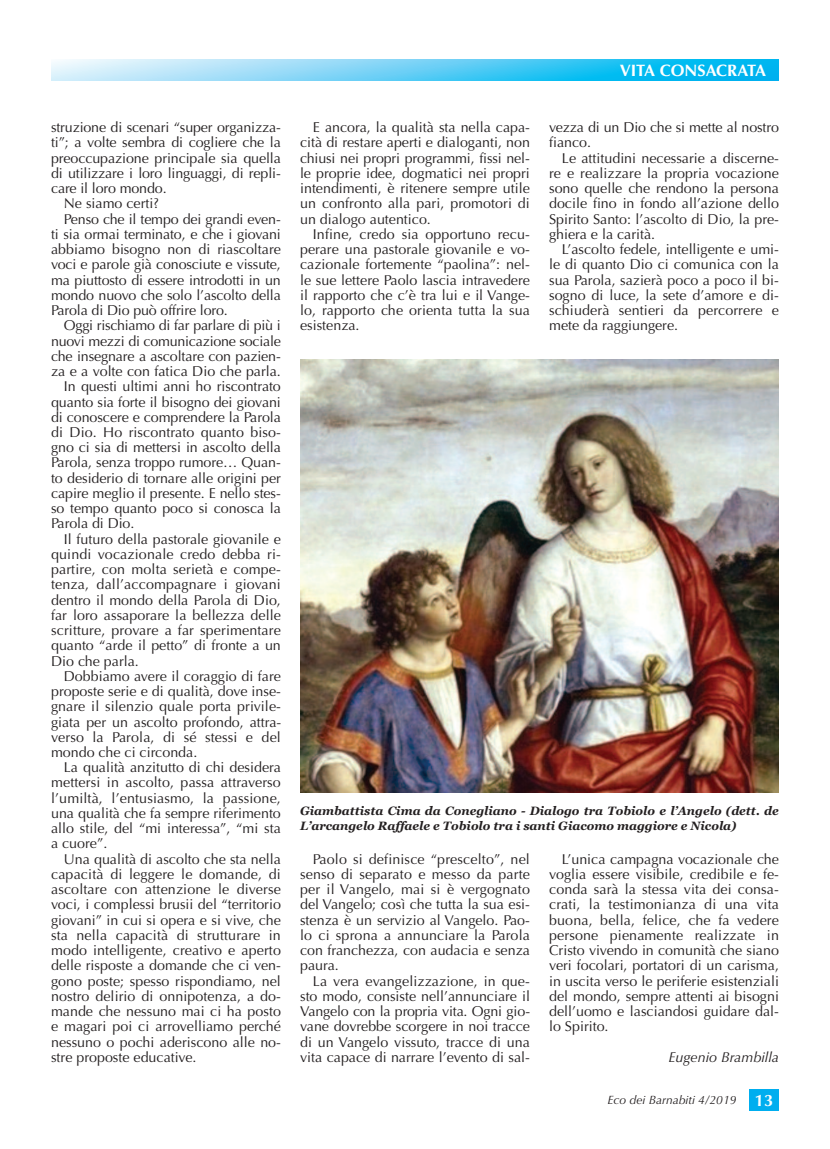
<style>
.page{position:relative;width:830px;height:1149px;background:#fff}
.page>*{position:absolute;margin:0;border:0;box-sizing:border-box;transform-origin:0 0}
.t1{font:700 16.5px "Optima";color:#fff}
.t2{font:14.25px/15.1px "Optima";color:#231f20;text-align:justify}
.t3{font:italic 14.25px "Optima";color:#231f20}
.t4{font:italic 700 12px/14.2px "Georgia";color:#231f20}
.t5{font:italic 12px "Optima";color:#231f20}
.s1{font-weight:700;font-style:normal;font-size:16.5px;color:#fff}
</style>
<div class="page">
<svg style="left:51px;top:60px;width:727px;height:21px;background:#65d0f5"></svg>
<div style="left:748px;top:1089px;width:30px;height:21px;background:#00aeef"></div>
<img style="left:300px;top:360px;width:478px;height:432px">
<p class="t2" style="left:51px;top:120px;width:231px">struzione di scenari “super organizza-</p>
<p class="t2" style="left:51px;top:135px;width:231px">ti”; a volte sembra di cogliere che la</p>
<p class="t2" style="left:51px;top:150px;width:231px">preoccupazione principale sia quella</p>
<p class="t2" style="left:51px;top:166px;width:231px">di utilizzare i loro linguaggi, di repli-</p>
<p class="t2" style="left:51px;top:181px;width:117px">care il loro mondo.</p>
<p class="t2" style="left:64px;top:196px;width:97px">Ne siamo certi?</p>
<p class="t2" style="left:64px;top:211px;width:218px">Penso che il tempo dei grandi even-</p>
<p class="t2" style="left:51px;top:227px;width:231px">ti sia ormai terminato, e che i giovani</p>
<p class="t2" style="left:51px;top:242px;width:231px">abbiamo bisogno non di riascoltare</p>
<p class="t2" style="left:51px;top:257px;width:231px">voci e parole già conosciute e vissute,</p>
<p class="t2" style="left:51px;top:272px;width:231px">ma piuttosto di essere introdotti in un</p>
<p class="t2" style="left:51px;top:287px;width:231px">mondo nuovo che solo l’ascolto della</p>
<p class="t2" style="left:51px;top:303px;width:178px">Parola di Dio può offrire loro.</p>
<p class="t2" style="left:64px;top:318px;width:218px">Oggi rischiamo di far parlare di più i</p>
<p class="t2" style="left:51px;top:333px;width:231px">nuovi mezzi di comunicazione sociale</p>
<p class="t2" style="left:51px;top:348px;width:231px">che insegnare a ascoltare con pazien-</p>
<p class="t2" style="left:51px;top:364px;width:231px">za e a volte con fatica Dio che parla.</p>
<p class="t2" style="left:64px;top:379px;width:218px">In questi ultimi anni ho riscontrato</p>
<p class="t2" style="left:51px;top:394px;width:231px">quanto sia forte il bisogno dei giovani</p>
<p class="t2" style="left:51px;top:409px;width:231px">di conoscere e comprendere la Parola</p>
<p class="t2" style="left:51px;top:424px;width:231px">di Dio. Ho riscontrato quanto biso-</p>
<p class="t2" style="left:51px;top:440px;width:231px">gno ci sia di mettersi in ascolto della</p>
<p class="t2" style="left:51px;top:455px;width:231px">Parola, senza troppo rumore… Quan-</p>
<p class="t2" style="left:51px;top:470px;width:231px">to desiderio di tornare alle origini per</p>
<p class="t2" style="left:51px;top:485px;width:231px">capire meglio il presente. E nello stes-</p>
<p class="t2" style="left:51px;top:501px;width:231px">so tempo quanto poco si conosca la</p>
<p class="t2" style="left:51px;top:516px;width:85px">Parola di Dio.</p>
<p class="t2" style="left:64px;top:531px;width:218px">Il futuro della pastorale giovanile e</p>
<p class="t2" style="left:51px;top:546px;width:231px">quindi vocazionale credo debba ri-</p>
<p class="t2" style="left:51px;top:561px;width:231px">partire, con molta serietà e compe-</p>
<p class="t2" style="left:51px;top:577px;width:231px">tenza, dall’accompagnare i giovani</p>
<p class="t2" style="left:51px;top:592px;width:231px">dentro il mondo della Parola di Dio,</p>
<p class="t2" style="left:51px;top:607px;width:231px">far loro assaporare la bellezza delle</p>
<p class="t2" style="left:51px;top:622px;width:231px">scritture, provare a far sperimentare</p>
<p class="t2" style="left:51px;top:638px;width:231px">quanto “arde il petto” di fronte a un</p>
<p class="t2" style="left:51px;top:653px;width:89px">Dio che parla.</p>
<p class="t2" style="left:64px;top:668px;width:218px">Dobbiamo avere il coraggio di fare</p>
<p class="t2" style="left:51px;top:683px;width:231px">proposte serie e di qualità, dove inse-</p>
<p class="t2" style="left:51px;top:698px;width:231px">gnare il silenzio quale porta privile-</p>
<p class="t2" style="left:51px;top:714px;width:232px">giata per un ascolto profondo, attra-</p>
<p class="t2" style="left:51px;top:729px;width:231px">verso la Parola, di sé stessi e del</p>
<p class="t2" style="left:51px;top:744px;width:148px">mondo che ci circonda.</p>
<p class="t2" style="left:64px;top:759px;width:218px">La qualità anzitutto di chi desidera</p>
<p class="t2" style="left:51px;top:775px;width:231px">mettersi in ascolto, passa attraverso</p>
<p class="t2" style="left:51px;top:790px;width:231px">l’umiltà, l’entusiasmo, la passione,</p>
<p class="t2" style="left:51px;top:805px;width:231px">una qualità che fa sempre riferimento</p>
<p class="t2" style="left:51px;top:820px;width:231px">allo stile, del “mi interessa”, “mi sta</p>
<p class="t2" style="left:51px;top:836px;width:58px">a cuore”.</p>
<p class="t2" style="left:64px;top:851px;width:218px">Una qualità di ascolto che sta nella</p>
<p class="t2" style="left:51px;top:866px;width:231px">capacità di leggere le domande, di</p>
<p class="t2" style="left:51px;top:881px;width:231px">ascoltare con attenzione le diverse</p>
<p class="t2" style="left:51px;top:896px;width:231px">voci, i complessi brusii del “territorio</p>
<p class="t2" style="left:51px;top:912px;width:231px">giovani” in cui si opera e si vive, che</p>
<p class="t2" style="left:51px;top:927px;width:231px">sta nella capacità di strutturare in</p>
<p class="t2" style="left:51px;top:942px;width:231px">modo intelligente, creativo e aperto</p>
<p class="t2" style="left:51px;top:957px;width:231px">delle risposte a domande che ci ven-</p>
<p class="t2" style="left:51px;top:973px;width:231px">gono poste; spesso rispondiamo, nel</p>
<p class="t2" style="left:51px;top:988px;width:231px">nostro delirio di onnipotenza, a do-</p>
<p class="t2" style="left:51px;top:1003px;width:231px">mande che nessuno mai ci ha posto</p>
<p class="t2" style="left:51px;top:1018px;width:231px">e magari poi ci arrovelliamo perché</p>
<p class="t2" style="left:51px;top:1033px;width:231px">nessuno o pochi aderiscono alle no-</p>
<p class="t2" style="left:51px;top:1049px;width:147px">stre proposte educative.</p>
<p class="t2" style="left:300px;top:120px;width:231px;text-indent:13px">E ancora, la qualità sta nella capa&shy;cità di restare aperti e dialoganti, non chiusi nei propri programmi, fissi nel&shy;le proprie idee, dogmatici nei propri intendimenti, è ritenere sempre utile un confronto alla pari, promotori di un dialogo autentico.</p>
<p class="t2" style="left:300px;top:227px;width:231px;text-indent:13px">Infine, credo sia opportuno recu&shy;perare una pastorale giovanile e vo&shy;cazionale fortemente “paolina”: nel&shy;le sue lettere Paolo lascia intravedere il rapporto che c’è tra lui e il Vange&shy;lo, rapporto che orienta tutta la sua esistenza.</p>
<p class="t1" style="left:619px;top:61px;width:148px">VITA CONSACRATA</p>
<p class="t2" style="left:549px;top:120px;width:231px">vezza di un Dio che si mette al nostro fianco.</p>
<p class="t2" style="left:549px;top:150px;width:231px;text-indent:13px">Le attitudini necessarie a discerne&shy;re e realizzare la propria vocazione sono quelle che rendono la persona docile fino in fondo all’azione dello Spirito Santo: l’ascolto di Dio, la pre&shy;ghiera e la carità.</p>
<p class="t2" style="left:549px;top:242px;width:231px;text-indent:13px">L’ascolto fedele, intelligente e umi&shy;le di quanto Dio ci comunica con la sua Parola, sazierà poco a poco il bi&shy;sogno di luce, la sete d’amore e di&shy;schiuderà sentieri da percorrere e mete da raggiungere.</p>
<p class="t4" style="left:300px;top:803px;width:480px">Giambattista Cima da Conegliano - Dialogo tra Tobiolo e l’Angelo (dett. de<br>L’arcangelo Raffaele e Tobiolo tra i santi Giacomo maggiore e Nicola)</p>
<p class="t2" style="left:300px;top:851px;width:231px;text-indent:13px">Paolo si definisce “prescelto”, nel senso di separato e messo da parte per il Vangelo, mai si è vergognato del Vangelo; così che tutta la sua esi&shy;stenza è un servizio al Vangelo. Pao&shy;lo ci sprona a annunciare la Parola con franchezza, con audacia e senza paura.</p>
<p class="t2" style="left:300px;top:973px;width:231px;text-indent:13px">La vera evangelizzazione, in que&shy;sto modo, consiste nell’annunciare il Vangelo con la propria vita. Ogni gio&shy;vane dovrebbe scorgere in noi tracce di un Vangelo vissuto, tracce di una vita capace di narrare l’evento di sal-</p>
<p class="t2" style="left:549px;top:851px;width:231px;text-indent:13px">L’unica campagna vocazionale che voglia essere visibile, credibile e fe&shy;conda sarà la stessa vita dei consa&shy;crati, la testimonianza di una vita buona, bella, felice, che fa vedere persone pienamente realizzate in Cristo vivendo in comunità che siano veri focolari, portatori di un carisma, in uscita verso le periferie esistenziali del mondo, sempre attenti ai bisogni dell’uomo e lasciandosi guidare dal&shy;lo Spirito.</p>
<p class="t3" style="left:668px;top:1048px;width:112px">Eugenio Brambilla</p>
<p class="t5" style="left:607px;top:1092px;width:167px">Eco dei Barnabiti 4/2019 <span class="s1">13</span></p>
</div>
